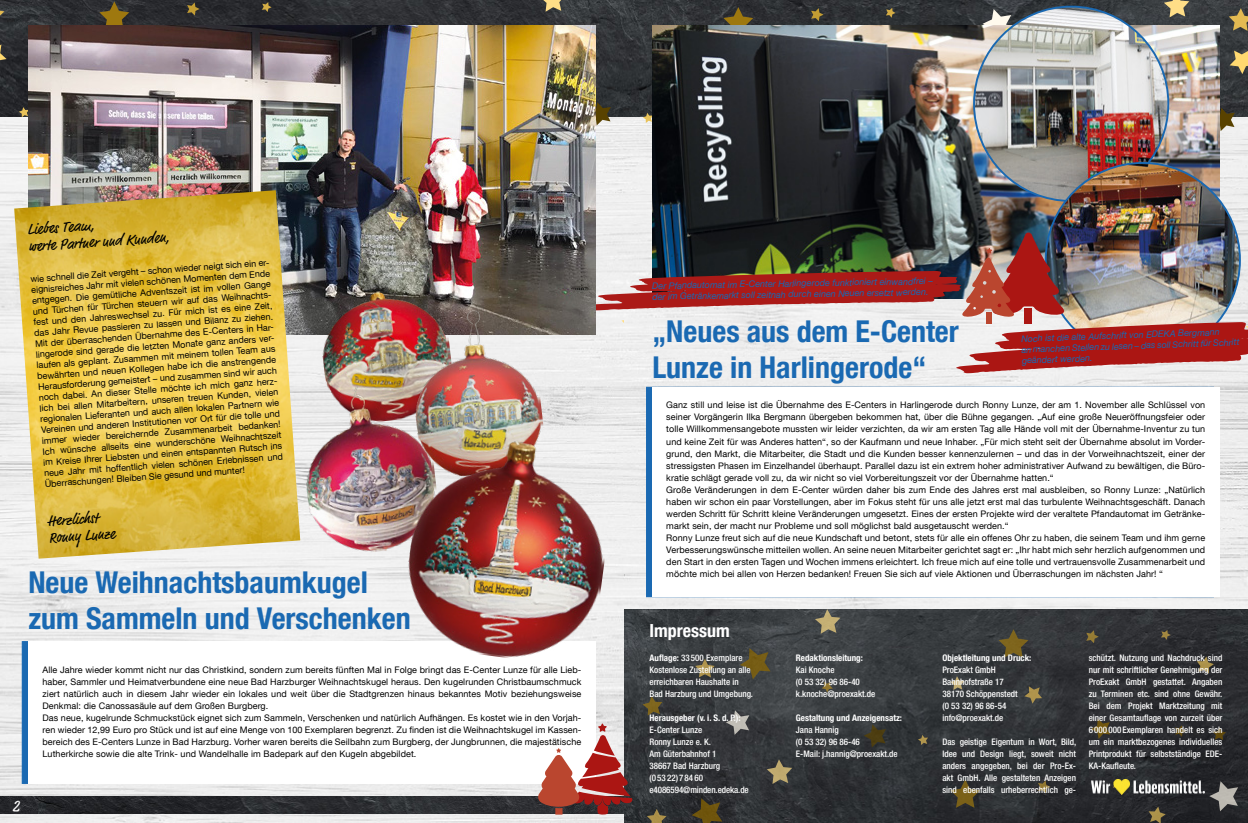
<style>
.page{position:relative;width:1248px;height:823px;background:#fff}
.page>*{position:absolute;margin:0;border:0;box-sizing:border-box;transform-origin:0 0}
.t1{font:700 condensed 30px/36px "Helvetica Neue LT Com";color:#1a69b2}
.t2{font:700 condensed 18px "Helvetica Neue LT Com";color:#fff}
.t3{font:16px "Market";color:#fff}
.t4{font:15px/17px "Market";color:#000}
.t5{font:9px/12px "Helvetica Neue LT Com";letter-spacing:.01em;color:#000}
.t6{font:500 condensed 9px/12px "Helvetica Neue LT Com";color:#fff}
.t7{font:italic 9px/10.8px "Helvetica Neue LT Com";color:#1a69b2}
.t8{font:700 condensed 9px "Helvetica Neue LT Com";color:#fff}
.s1{font-weight:700}
</style>
<div class="page">
<img style="left:0;top:0;width:1247px;height:118px">
<img style="left:0;top:118px;width:1247px;height:704px">
<svg style="left:811px;top:8px;width:12px;height:13px"></svg>
<svg style="left:642px;top:113px;width:10px;height:10px"></svg>
<svg style="left:723px;top:7px;width:30px;height:19px"></svg>
<svg style="left:1163px;top:0;width:26px;height:17px"></svg>
<svg style="left:885px;top:8px;width:10px;height:10px"></svg>
<svg style="left:1228px;top:8px;width:19px;height:23px"></svg>
<svg style="left:1229px;top:51px;width:18px;height:23px"></svg>
<svg style="left:1219px;top:108px;width:15px;height:23px"></svg>
<svg style="left:187px;top:2px;width:12px;height:14px"></svg>
<svg style="left:19px;top:107px;width:9px;height:10px"></svg>
<svg style="left:99px;top:1px;width:30px;height:25px"></svg>
<svg style="left:982px;top:9px;width:29px;height:17px"></svg>
<svg style="left:0;top:11px;width:4px;height:5px"></svg>
<svg style="left:0;top:44px;width:7px;height:16px"></svg>
<svg style="left:540px;top:0;width:25px;height:12px"></svg>
<svg style="left:262px;top:2px;width:9px;height:10px"></svg>
<svg style="left:595px;top:102px;width:16px;height:23px"></svg>
<img style="left:624px;top:608px;width:623px;height:214px">
<svg style="left:950px;top:675px;width:14px;height:14px"></svg>
<svg style="left:1090px;top:718px;width:20px;height:20px"></svg>
<svg style="left:1024px;top:685px;width:17px;height:18px"></svg>
<svg style="left:1086px;top:629px;width:12px;height:14px"></svg>
<svg style="left:1196px;top:656px;width:17px;height:17px"></svg>
<svg style="left:917px;top:734px;width:11px;height:10px"></svg>
<svg style="left:998px;top:628px;width:30px;height:29px"></svg>
<svg style="left:1212px;top:726px;width:13px;height:13px"></svg>
<svg style="left:1174px;top:724px;width:11px;height:12px"></svg>
<svg style="left:1160px;top:629px;width:10px;height:10px"></svg>
<svg style="left:642px;top:695px;width:20px;height:20px"></svg>
<svg style="left:739px;top:647px;width:31px;height:32px"></svg>
<svg style="left:725px;top:709px;width:24px;height:25px"></svg>
<svg style="left:821px;top:681px;width:11px;height:11px"></svg>
<svg style="left:814px;top:608px;width:26px;height:25px"></svg>
<svg style="left:695px;top:658px;width:19px;height:19px"></svg>
<svg style="left:863px;top:723px;width:22px;height:24px"></svg>
<svg style="left:1037px;top:779px;width:13px;height:14px"></svg>
<svg style="left:1148px;top:797px;width:20px;height:25px"></svg>
<svg style="left:933px;top:778px;width:47px;height:35px;background:#3a3629"></svg>
<svg style="left:1202px;top:780px;width:35px;height:34px"></svg>
<svg style="left:766px;top:758px;width:26px;height:25px"></svg>
<svg style="left:646px;top:787px;width:76px;height:35px;background:#3c392f"></svg>
<img style="left:1091px;top:779px;width:113px;height:15px">
<div style="left:28px;top:640px;width:567px;height:142px;background:#fff"></div>
<div style="left:652px;top:387px;width:567px;height:209px;background:#fff"></div>
<svg style="left:537px;top:723px;width:98px;height:91px"></svg>
<img style="left:652px;top:26px;width:567px;height:205px">
<img style="left:973px;top:7px;width:195px;height:194px;border-radius:97px">
<img style="left:1045px;top:163px;width:194px;height:194px;border-radius:97px">
<img style="left:28px;top:26px;width:567px;height:308px">
<img style="left:14px;top:190px;width:286px;height:368px">
<img style="left:316px;top:284px;width:141px;height:94px">
<img style="left:404px;top:304px;width:144px;height:123px">
<img style="left:296px;top:378px;width:147px;height:180px">
<img style="left:398px;top:427px;width:220px;height:241px">
<img style="left:581px;top:231px;width:666px;height:142px">
<h3 class="t4" style="left:27px;top:222px;width:143px;rotate:-4deg">Liebes Team,<br>werte Partner und Kunden,</h3>
<p class="t5" style="left:30px;top:273px;width:242px;line-height:10.8px;text-align:justify;rotate:-4deg">wie schnell die Zeit vergeht – schon wieder neigt sich ein er&shy;eignisreiches Jahr mit vielen schönen Momenten dem Ende entgegen. Die gemütliche Adventszeit ist im vollen Gange und Türchen für Türchen steuern wir auf das Weihnachts&shy;fest und den Jahreswechsel zu. Für mich ist es eine Zeit, das Jahr Revue passieren zu lassen und Bilanz zu ziehen.<br>Mit der überraschenden Übernahme des E-Centers in Har&shy;lingerode sind gerade die letzten Monate ganz anders ver&shy;laufen als geplant. Zusammen mit meinem tollen Team aus bewährten und neuen Kollegen habe ich die anstrengende Herausforderung gemeistert – und zusammen sind wir auch noch dabei. An dieser Stelle möchte ich mich ganz herz&shy;lich bei allen Mitarbeitern, unseren treuen Kunden, vielen regionalen Lieferanten und auch allen lokalen Partnern wie Vereinen und anderen Institutionen vor Ort für die tolle und immer wieder bereichernde Zusammenarbeit bedanken!<br>Ich wünsche allseits eine wunderschöne Weihnachtszeit im Kreise Ihrer Liebsten und einen entspannten Rutsch ins neue Jahr mit hoffentlich vielen schönen Erlebnissen und Überraschungen! Bleiben Sie gesund und munter!</p>
<h3 class="t4" style="left:47px;top:513px;width:68px;rotate:-4deg">Herzlichst<br>Ronny Lunze</h3>
<h1 class="t1" style="left:28px;top:563px;width:384px">Neue Weihnachtsbaumkugel zum Sammeln und Verschenken</h1>
<h3 class="t3" style="left:12px;top:795px;width:9px">2</h3>
<p class="t5" style="left:43px;top:663px;width:540px">Alle Jahre wieder kommt nicht nur das Christkind, sondern zum bereits fünften Mal in Folge bringt das E-Center Lunze für alle Lieb&shy;haber, Sammler und Heimatverbundene eine neue Bad Harzburger Weihnachtskugel heraus. Den kugelrunden Christbaumschmuck ziert natürlich auch in diesem Jahr wieder ein lokales und weit über die Stadtgrenzen hinaus bekanntes Motiv beziehungsweise Denkmal: die Canossasäule auf dem Großen Burgberg.<br>Das neue, kugelrunde Schmuckstück eignet sich zum Sammeln, Verschenken und natürlich Aufhängen. Es kostet wie in den Vorjah&shy;ren wieder 12,99 Euro pro Stück und ist auf eine Menge von 100 Exemplaren begrenzt. Zu finden ist die Weihnachtskugel im Kassen&shy;bereich des E-Centers Lunze in Bad Harzburg. Vorher waren bereits die Seilbahn zum Burgberg, der Jungbrunnen, die majestätische Lutherkirche sowie die alte Trink- und Wandelhalle im Badepark auf den Kugeln abgebildet.</p>
<p class="t7" style="left:652px;top:280px;width:282px;rotate:-1deg">Der Pfandautomat im E-Center Harlingerode funktioniert einwandfrei – der im Getränkemarkt soll zeitnah durch einen Neuen ersetzt werden.</p>
<h1 class="t1" style="left:652px;top:313px;width:308px">„Neues aus dem E-Center<br>Lunze in Harlingerode“</h1>
<p class="t7" style="left:1021px;top:333px;width:219px;rotate:-2deg">Noch ist die alte Aufschrift von EDEKA Bergmann<br>an manchen Stellen zu lesen – das soll Schritt für Schritt geändert werden.</p>
<p class="t5" style="left:666px;top:399px;width:540px">Ganz still und leise ist die Übernahme des E-Centers in Harlingerode durch Ronny Lunze, der am 1. November alle Schlüssel von seiner Vorgängerin Ilka Bergmann übergeben bekommen hat, über die Bühne gegangen. „Auf eine große Neueröffnungsfeier oder tolle Willkommensangebote mussten wir leider verzichten, da wir am ersten Tag alle Hände voll mit der Übernahme-Inventur zu tun und keine Zeit für was Anderes hatten“, so der Kaufmann und neue Inhaber. „Für mich steht seit der Übernahme absolut im Vorder&shy;grund, den Markt, die Mitarbeiter, die Stadt und die Kunden besser kennenzulernen – und das in der Vorweihnachtszeit, einer der stressigsten Phasen im Einzelhandel überhaupt. Parallel dazu ist ein extrem hoher administrativer Aufwand zu bewältigen, die Büro&shy;kratie schlägt gerade voll zu, da wir nicht so viel Vorbereitungszeit vor der Übernahme hatten.“<br>Große Veränderungen in dem E-Center würden daher bis zum Ende des Jahres erst mal ausbleiben, so Ronny Lunze: „Natürlich haben wir schon ein paar Vorstellungen, aber im Fokus steht für uns alle jetzt erst mal das turbulente Weihnachtsgeschäft. Danach werden Schritt für Schritt kleine Veränderungen umgesetzt. Eines der ersten Projekte wird der veraltete Pfandautomat im Getränke&shy;markt sein, der macht nur Probleme und soll möglichst bald ausgetauscht werden.“<br>Ronny Lunze freut sich auf die neue Kundschaft und betont, stets für alle ein offenes Ohr zu haben, die seinem Team und ihm gerne Verbesserungswünsche mitteilen wollen. An seine neuen Mitarbeiter gerichtet sagt er: „Ihr habt mich sehr herzlich aufgenommen und den Start in den ersten Tagen und Wochen immens erleichtert. Ich freue mich auf eine tolle und vertrauensvolle Zusammenarbeit und möchte mich bei allen von Herzen bedanken! Freuen Sie sich auf viele Aktionen und Überraschungen im nächsten Jahr! “</p>
<h2 class="t2" style="left:649px;top:619px;width:82px">Impressum</h2>
<p class="t6" style="left:649px;top:651px;width:105px"><span class="s1">Auflage:</span> 33 500 Exemplare<br>Kostenlose Zustellung an alle erreichbaren Haushalte in<br>Bad Harzburg und Umgebung.</p>
<p class="t8" style="left:649px;top:711px;width:93px">Herausgeber (v. i. S. d. P.):</p>
<p class="t6" style="left:649px;top:723px;width:101px">E-Center Lunze<br>Ronny Lunze e. K.<br>Am Güterbahnhof 1<br>38667 Bad Harzburg<br>(0 53 22) 7 84 60 e4086594@minden.edeka.de</p>
<p class="t8" style="left:795px;top:651px;width:68px">Redaktionsleitung:</p>
<p class="t6" style="left:795px;top:663px;width:81px">Kai Knoche<br>(0 53 32) 96 86-40 k.knoche@proexakt.de</p>
<p class="t8" style="left:795px;top:711px;width:108px">Gestaltung und Anzeigensatz:</p>
<p class="t6" style="left:795px;top:723px;width:103px">Jana Hannig<br>(0 53 32) 96 86-46<br>E-Mail: j.hannig@proexakt.de</p>
<p class="t8" style="left:942px;top:651px;width:90px">Objektleitung und Druck:</p>
<p class="t6" style="left:942px;top:663px;width:77px">ProExakt GmbH<br>Bahnhofstraße 17<br>38170 Schöppenstedt (0 53 32) 96 86-54 info@proexakt.de</p>
<p class="t6" style="left:942px;top:735px;width:135px;text-align:justify">Das geistige Eigentum in Wort, Bild, Idee und Design liegt, soweit nicht anders angegeben, bei der Pro-Ex&shy;akt GmbH. Alle gestalteten Anzeigen sind ebenfalls urheberrechtlich ge-</p>
<p class="t6" style="left:1088px;top:651px;width:135px;text-align:justify">schützt. Nutzung und Nachdruck sind nur mit schriftlicher Genehmigung der ProExakt GmbH gestattet. Angaben zu Terminen etc. sind ohne Gewähr.<br>Bei dem Projekt Marktzeitung mit einer Gesamtauflage von zurzeit über 6 000 000 Exemplaren handelt es sich um ein marktbezogenes individuelles Printprodukt für selbstständige EDE-KA-Kaufleute.</p>
</div>
